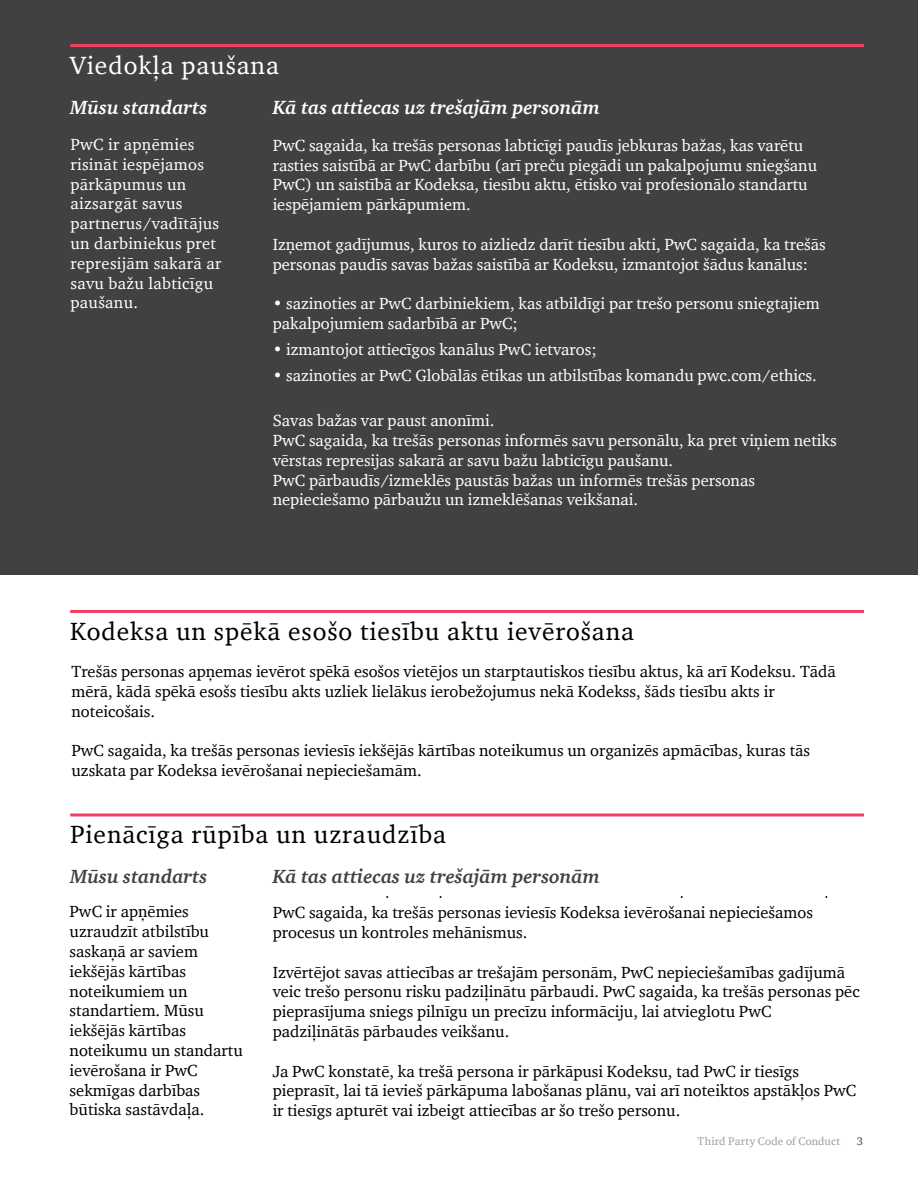
<style>
.page{position:relative;width:918px;height:1188px;background:#fff}
.page>*{position:absolute;margin:0;border:0;box-sizing:border-box;transform-origin:0 0}
.t1{font:25.5px "Charter B";letter-spacing:.035em;color:#000}
.t2{font:25.5px "Charter B";letter-spacing:.035em;color:#fff}
.t3{font:italic 700 19.5px "Charter B";color:#414142}
.t4{font:italic 700 19.5px "Charter B";color:#fff}
.t5{font:16.5px/19.8px "Charter B";color:#000}
.t6{font:16.5px/19.8px "Charter B";color:#fff}
.t7{font:16.5px/19.8px "Charter B";letter-spacing:.02em;color:#fff}
.t8{font:11.25px "Charter B";letter-spacing:.015em;color:#a49b95}
.t9{font:11.25px "Charter B";color:#414142}
</style>
<div class="page">
<div style="left:0;top:0;width:918px;height:575px;background:#414142"></div>
<hr style="left:70px;top:610px;width:794px;height:3px;background:#ef4062">
<hr style="left:70px;top:813px;width:794px;height:3px;background:#ef4062">
<hr style="left:70px;top:44px;width:794px;height:3px;background:#ef4062">
<h1 class="t2" style="left:70px;top:49px;width:210px">Viedokïa pauðana</h1>
<p class="t4" style="left:70px;top:95px;width:139px">Mûsu standarts</p>
<p class="t4" style="left:273px;top:95px;width:329px">Kâ tas attiecas uz treðajâm personâm</p>
<p class="t7" style="left:70px;top:134px;width:152px">PwC ir apòçmies risinât iespçjamos pârkâpumus un aizsargât savus partnerus/vadîtâjus un darbiniekus pret represijâm sakarâ ar savu baþu labticîgu pauðanu.</p>
<p class="t6" style="left:273px;top:135px;width:546px">PwC sagaida, ka treðâs personas labticîgi paudîs jebkuras baþas, kas varçtu rasties saistîbâ ar PwC darbîbu (arî preèu piegâdi un pakalpojumu sniegðanu PwC) un saistîbâ ar Kodeksa, tiesîbu aktu, çtisko vai profesionâlo standartu iespçjamiem pârkâpumiem.</p>
<p class="t6" style="left:273px;top:234px;width:554px">Izòemot gadîjumus, kuros to aizliedz darît tiesîbu akti, PwC sagaida, ka treðâs personas paudîs savas baþas saistîbâ ar Kodeksu, izmantojot ðâdus kanâlus:</p>
<p class="t6" style="left:273px;top:294px;width:549px">• sazinoties ar PwC darbiniekiem, kas atbildîgi par treðo personu sniegtajiem pakalpojumiem sadarbîbâ ar PwC;</p>
<p class="t6" style="left:273px;top:339px;width:326px">• izmantojot attiecîgos kanâlus PwC ietvaros;</p>
<p class="t6" style="left:273px;top:365px;width:546px">• sazinoties ar PwC Globâlâs çtikas un atbilstîbas komandu pwc.com/ethics.</p>
<p class="t6" style="left:273px;top:411px;width:565px">Savas baþas var paust anonîmi.<br>PwC sagaida, ka treðâs personas informçs savu personâlu, ka pret viòiem netiks vçrstas represijas sakarâ ar savu baþu labticîgu pauðanu.<br>PwC pârbaudîs/izmeklçs paustâs baþas un informçs treðâs personas nepiecieðamo pârbauþu un izmeklçðanas veikðanai.</p>
<h1 class="t1" style="left:70px;top:615px;width:565px">Kodeksa un spçkâ esoðo tiesîbu aktu ievçroðana</h1>
<p class="t5" style="left:72px;top:662px;width:766px">Treðâs personas apòemas ievçrot spçkâ esoðos vietçjos un starptautiskos tiesîbu aktus, kâ arî Kodeksu. Tâdâ mçrâ, kâdâ spçkâ esoðs tiesîbu akts uzliek lielâkus ierobeþojumus nekâ Kodekss, ðâds tiesîbu akts ir noteicoðais.</p>
<p class="t5" style="left:72px;top:741px;width:740px">PwC sagaida, ka treðâs personas ieviesîs iekðçjâs kârtîbas noteikumus un organizçs apmâcîbas, kuras tâs uzskata par Kodeksa ievçroðanai nepiecieðamâm.</p>
<h1 class="t1" style="left:70px;top:819px;width:377px">Pienâcîga rûpîba un uzraudzîba</h1>
<p class="t3" style="left:70px;top:865px;width:139px">Mûsu standarts</p>
<p class="t3" style="left:273px;top:865px;width:329px">Kâ tas attiecas uz treðajâm personâm</p>
<p class="t5" style="left:70px;top:902px;width:175px">PwC ir apòçmies uzraudzît atbilstîbu saskaòâ ar saviem iekðçjâs kârtîbas noteikumiem un standartiem. Mûsu iekðçjâs kârtîbas noteikumu un standartu ievçroðana ir PwC sekmîgas darbîbas bûtiska sastâvdaïa.</p>
<p class="t5" style="left:273px;top:903px;width:542px">PwC sagaida, ka treðâs personas ieviesîs Kodeksa ievçroðanai nepiecieðamos procesus un kontroles mehânismus.</p>
<p class="t5" style="left:273px;top:962px;width:588px">Izvçrtçjot savas attiecîbas ar treðajâm personâm, PwC nepiecieðamîbas gadîjumâ veic treðo personu risku padziïinâtu pârbaudi. PwC sagaida, ka treðâs personas pçc pieprasîjuma sniegs pilnîgu un precîzu informâciju, lai atvieglotu PwC padziïinâtâs pârbaudes veikðanu.</p>
<p class="t5" style="left:273px;top:1061px;width:585px">Ja PwC konstatç, ka treðâ persona ir pârkâpusi Kodeksu, tad PwC ir tiesîgs pieprasît, lai tâ ievieð pârkâpuma laboðanas plânu, vai arî noteiktos apstâkïos PwC ir tiesîgs apturçt vai izbeigt attiecîbas ar ðo treðo personu.</p>
<p class="t8" style="left:698px;top:1134px;width:144px">Third Party Code of Conduct</p>
<p class="t9" style="left:857px;top:1134px;width:8px">3</p>
</div>
